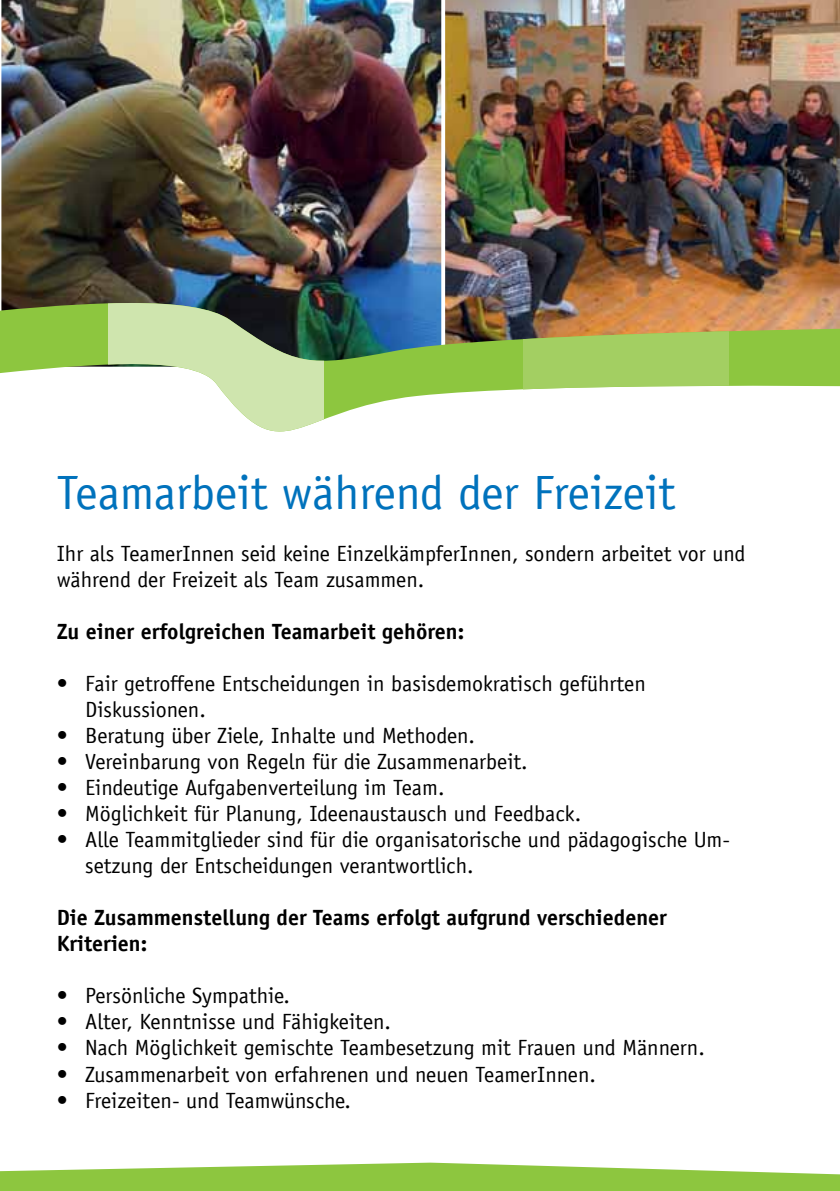
<style>
.page{position:relative;width:840px;height:1191px;background:#fff}
.page>*{position:absolute;margin:0;border:0;box-sizing:border-box;transform-origin:0 0}
.t1{font:48px "Officina Sans";color:#0072bc}
.t2{font:22px/26px "Officina Sans";color:#000}
.t3{font:700 22px/26px "Officina Sans";color:#000}
</style>
<div class="page">
<img style="left:1px;top:0;width:440px;height:267px">
<img style="left:441px;top:0;width:398px;height:267px">
<img style="left:0;top:267px;width:839px;height:153px">
<svg style="left:108px;top:303px;width:215px;height:129px;fill:#cfe5ae"></svg>
<svg style="left:522px;top:303px;width:206px;height:117px"></svg>
<svg style="left:0;top:1162px;width:839px;height:29px"></svg>
<h1 class="t1" style="left:57px;top:465px;width:619px">Teamarbeit während der Freizeit</h1>
<p class="t2" style="left:57px;top:541px;width:689px">Ihr als TeamerInnen seid keine EinzelkämpferInnen, sondern arbeitet vor und während der Freizeit als Team zusammen.</p>
<p class="t3" style="left:57px;top:618px;width:409px">Zu einer erfolgreichen Teamarbeit gehören:</p>
<p class="t2" style="left:85px;top:671px;width:562px;text-indent:-28px">• Fair getroffene Entscheidungen in basisdemokratisch geführten<br>Diskussionen.</p>
<p class="t2" style="left:57px;top:723px;width:419px">• Beratung über Ziele, Inhalte und Methoden.</p>
<p class="t2" style="left:57px;top:749px;width:472px">• Vereinbarung von Regeln für die Zusammenarbeit.</p>
<p class="t2" style="left:57px;top:775px;width:389px">• Eindeutige Aufgabenverteilung im Team.</p>
<p class="t2" style="left:57px;top:801px;width:525px">• Möglichkeit für Planung, Ideenaustausch und Feedback.</p>
<p class="t2" style="left:85px;top:827px;width:646px;text-indent:-28px">• Alle Teammitglieder sind für die organisatorische und pädagogische Um&shy;setzung der Entscheidungen verantwortlich.</p>
<p class="t3" style="left:57px;top:904px;width:611px">Die Zusammenstellung der Teams erfolgt aufgrund verschiedener<br>Kriterien:</p>
<p class="t2" style="left:57px;top:983px;width:234px">• Persönliche Sympathie.</p>
<p class="t2" style="left:57px;top:1009px;width:336px">• Alter, Kenntnisse und Fähigkeiten.</p>
<p class="t2" style="left:57px;top:1035px;width:649px">• Nach Möglichkeit gemischte Teambesetzung mit Frauen und Männern.</p>
<p class="t2" style="left:57px;top:1061px;width:540px">• Zusammenarbeit von erfahrenen und neuen TeamerInnen.</p>
<p class="t2" style="left:57px;top:1087px;width:296px">• Freizeiten- und Teamwünsche.</p>
</div>
